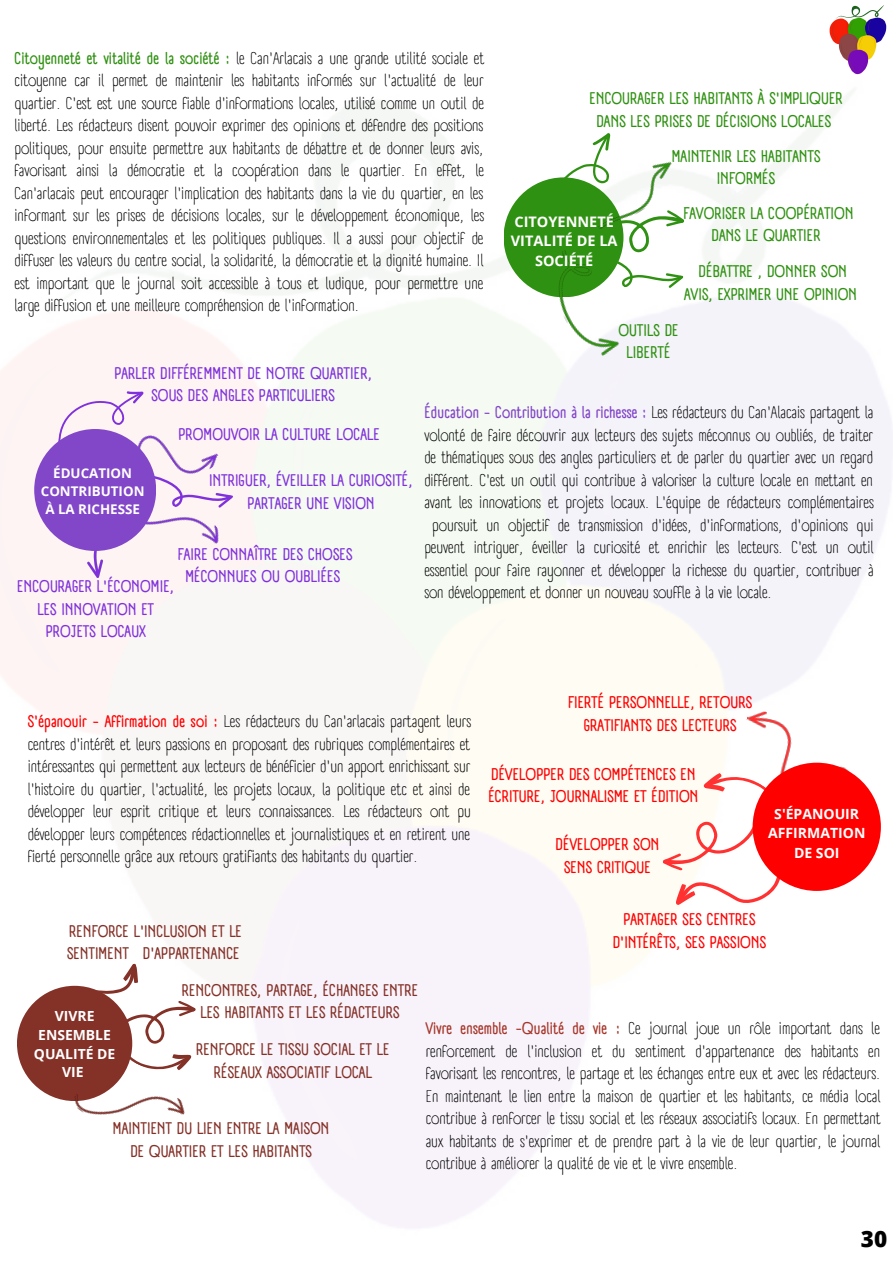
<style>
.page{position:relative;width:893px;height:1264px;background:#fff}
.page>*{position:absolute;margin:0;border:0;box-sizing:border-box;transform-origin:0 0}
.t1{font:800 22.5px "Open Sans";color:#000}
.t2{font:16.5px/22.5px "A Day Without Sun Text";color:#000;text-align:justify}
.t3{font:700 16.5px/22.5px "A Day Without Sun Text";color:#7f31db;text-align:center}
.t4{font:700 16.5px/22.5px "A Day Without Sun Text";color:#843128;text-align:center}
.t5{font:700 16.5px/22.5px "A Day Without Sun Text";color:#2f9111;text-align:center}
.t6{font:700 16.5px/22.5px "A Day Without Sun Text";color:#f00;text-align:center}
.t7{font:700 14.55px/19.5px "Open Sans";color:#fff;text-align:center}
.t8{font:700 14.1px/19.5px "Open Sans";color:#fff;text-align:center}
.t9{font:700 13.95px/18.8px "Open Sans";color:#fff;text-align:center}
.t10{font:700 13.35px/18.1px "Open Sans";color:#fff;text-align:center}
.s1{font-weight:700;color:#2f9111}
.s2{font-weight:700;color:#8246c8}
.s3{font-weight:700;color:#f00}
.s4{font-weight:700;color:#a6362a}
</style>
<div class="page">
<img style="left:0;top:90px;width:892px;height:1138px">
<div style="left:503px;top:177px;width:120px;height:120px;background:#2f9111;border-radius:50%"></div>
<svg style="left:524px;top:132px;width:160px;height:168px"></svg>
<img style="left:584px;top:154px;width:100px;height:81px">
<img style="left:536px;top:243px;width:92px;height:120px">
<img style="left:87px;top:551px;width:16px;height:26px">
<div style="left:103px;top:456px;width:121px;height:127px;background:#fef4f3"></div>
<svg style="left:222px;top:465px;width:11px;height:54px"></svg>
<img style="left:136px;top:404px;width:86px;height:115px">
<svg style="left:58px;top:391px;width:86px;height:53px"></svg>
<div style="left:34px;top:429px;width:122px;height:122px;background:#8246c8;border-radius:50%"></div>
<img style="left:730px;top:707px;width:137px;height:80px">
<svg style="left:658px;top:758px;width:144px;height:155px"></svg>
<div style="left:752px;top:762px;width:128px;height:129px;background:#f00;border-radius:50%"></div>
<div style="left:17px;top:985px;width:115px;height:116px;background:#843128;border-radius:50%"></div>
<svg style="left:48px;top:963px;width:150px;height:120px"></svg>
<img style="left:70px;top:1047px;width:119px;height:114px">
<img style="left:829px;top:5px;width:58px;height:70px">
<p class="t2" style="left:15px;top:47px;width:471px"><span class="s1">Citoyenneté et vitalité de la société :</span> le Can'Arlacais a une grande utilité sociale et citoyenne car il permet de maintenir les habitants informés sur l'actualité de leur quartier. C'est est une source fiable d'informations locales, utilisé comme un outil de liberté. Les rédacteurs disent pouvoir exprimer des opinions et défendre des positions politiques, pour ensuite permettre aux habitants de débattre et de donner leurs avis, favorisant ainsi la démocratie et la coopération dans le quartier. En effet, le Can'arlacais peut encourager l'implication des habitants dans la vie du quartier, en les informant sur les prises de décisions locales, sur le développement économique, les questions environnementales et les politiques publiques. Il a aussi pour objectif de diffuser les valeurs du centre social, la solidarité, la démocratie et la dignité humaine. Il est important que le journal soit accessible à tous et ludique, pour permettre une large diffusion et une meilleure compréhension de l'information.</p>
<p class="t5" style="left:589px;top:87px;width:255px">ENCOURAGER LES HABITANTS À S'IMPLIQUER<br>DANS LES PRISES DE DÉCISIONS LOCALES</p>
<p class="t5" style="left:671px;top:145px;width:150px">MAINTENIR LES HABITANTS<br>INFORMÉS</p>
<p class="t7" style="left:514px;top:211px;width:101px">CITOYENNETÉ</p>
<p class="t7" style="left:511px;top:231px;width:108px">VITALITÉ DE LA<br>SOCIÉTÉ</p>
<p class="t5" style="left:683px;top:202px;width:172px">FAVORISER LA COOPÉRATION<br>DANS LE QUARTIER</p>
<p class="t5" style="left:684px;top:260px;width:175px">DÉBATTRE , DONNER SON<br>AVIS, EXPRIMER UNE OPINION</p>
<p class="t5" style="left:618px;top:319px;width:62px">OUTILS DE<br>LIBERTÉ</p>
<p class="t3" style="left:114px;top:362px;width:259px">PARLER DIFFÉREMMENT DE NOTRE QUARTIER,<br>SOUS DES ANGLES PARTICULIERS</p>
<p class="t3" style="left:178px;top:423px;width:203px">PROMOUVOIR LA CULTURE LOCALE</p>
<p class="t10" style="left:53px;top:463px;width:80px">ÉDUCATION</p>
<p class="t10" style="left:41px;top:481px;width:105px">CONTRIBUTION<br>À LA RICHESSE</p>
<p class="t3" style="left:209px;top:469px;width:205px">INTRIGUER, ÉVEILLER LA CURIOSITÉ,<br>PARTAGER UNE VISION</p>
<p class="t3" style="left:178px;top:543px;width:176px">FAIRE CONNAÎTRE DES CHOSES<br>MÉCONNUES OU OUBLIÉES</p>
<p class="t3" style="left:17px;top:575px;width:159px">ENCOURAGER L'ÉCONOMIE,<br>LES INNOVATION ET<br>PROJETS LOCAUX</p>
<p class="t2" style="left:424px;top:401px;width:450px"><span class="s2">Éducation - Contribution à la richesse :</span> Les rédacteurs du Can'Alacais partagent la</p>
<p class="t2" style="left:424px;top:423px;width:450px">volonté de faire découvrir aux lecteurs des sujets méconnus ou oubliés, de traiter</p>
<p class="t2" style="left:424px;top:446px;width:450px">de thématiques sous des angles particuliers et de parler du quartier avec un regard</p>
<p class="t2" style="left:424px;top:468px;width:450px">différent. C'est un outil qui contribue à valoriser la culture locale en mettant en</p>
<p class="t2" style="left:424px;top:491px;width:451px">avant les innovations et projets locaux. L'équipe de rédacteurs complémentaires</p>
<p class="t2" style="left:432px;top:513px;width:442px">poursuit un objectif de transmission d'idées, d'informations, d'opinions qui</p>
<p class="t2" style="left:424px;top:536px;width:451px">peuvent intriguer, éveiller la curiosité et enrichir les lecteurs. C'est un outil</p>
<p class="t2" style="left:424px;top:558px;width:451px">essentiel pour faire rayonner et développer la richesse du quartier, contribuer à</p>
<p class="t2" style="left:424px;top:581px;width:349px">son développement et donner un nouveau souffle à la vie locale.</p>
<p class="t2" style="left:28px;top:710px;width:445px"><span class="s3">S'épanouir - Affirmation de soi :</span> Les rédacteurs du Can'arlacais partagent leurs centres d'intérêt et leurs passions en proposant des rubriques complémentaires et intéressantes qui permettent aux lecteurs de bénéficier d'un apport enrichissant sur l'histoire du quartier, l'actualité, les projets locaux, la politique etc et ainsi de développer leur esprit critique et leurs connaissances. Les rédacteurs ont pu développer leurs compétences rédactionnelles et journalistiques et en retirent une fierté personnelle grâce aux retours gratifiants des habitants du quartier.</p>
<p class="t6" style="left:568px;top:691px;width:186px">FIERTÉ PERSONNELLE, RETOURS<br>GRATIFIANTS DES LECTEURS</p>
<p class="t6" style="left:488px;top:762px;width:212px;text-align:left">DÉVELOPPER DES COMPÉTENCES EN<br>ÉCRITURE, JOURNALISME ET ÉDITION</p>
<p class="t6" style="left:555px;top:833px;width:105px">DÉVELOPPER SON<br>SENS CRITIQUE</p>
<p class="t8" style="left:774px;top:803px;width:86px">S'ÉPANOUIR</p>
<p class="t8" style="left:768px;top:823px;width:99px">AFFIRMATION<br>DE SOI</p>
<p class="t4" style="left:67px;top:919px;width:177px;text-align:left">RENFORCE L'INCLUSION ET LE<br>SENTIMENT D'APPARTENANCE</p>
<p class="t4" style="left:182px;top:978px;width:238px">RENCONTRES, PARTAGE, ÉCHANGES ENTRE<br>LES HABITANTS ET LES RÉDACTEURS</p>
<p class="t9" style="left:38px;top:1006px;width:74px">VIVRE<br>ENSEMBLE</p>
<p class="t9" style="left:34px;top:1043px;width:83px">QUALITÉ DE<br>VIE</p>
<p class="t4" style="left:196px;top:1038px;width:195px">RENFORCE LE TISSU SOCIAL ET LE<br>RÉSEAUX ASSOCIATIF LOCAL</p>
<p class="t4" style="left:113px;top:1117px;width:218px">MAINTIENT DU LIEN ENTRE LA MAISON<br>DE QUARTIER ET LES HABITANTS</p>
<p class="t6" style="left:612px;top:908px;width:155px">PARTAGER SES CENTRES<br>D'INTÉRÊTS, SES PASSIONS</p>
<p class="t2" style="left:425px;top:1017px;width:456px"><span class="s4">Vivre ensemble -Qualité de vie :</span> Ce journal joue un rôle important dans le renforcement de l'inclusion et du sentiment d'appartenance des habitants en favorisant les rencontres, le partage et les échanges entre eux et avec les rédacteurs.<br>En maintenant le lien entre la maison de quartier et les habitants, ce média local contribue à renforcer le tissu social et les réseaux associatifs locaux. En permettant aux habitants de s'exprimer et de prendre part à la vie de leur quartier, le journal contribue à améliorer la qualité de vie et le vivre ensemble.</p>
<p class="t1" style="left:860px;top:1222px;width:28px">30</p>
</div>
